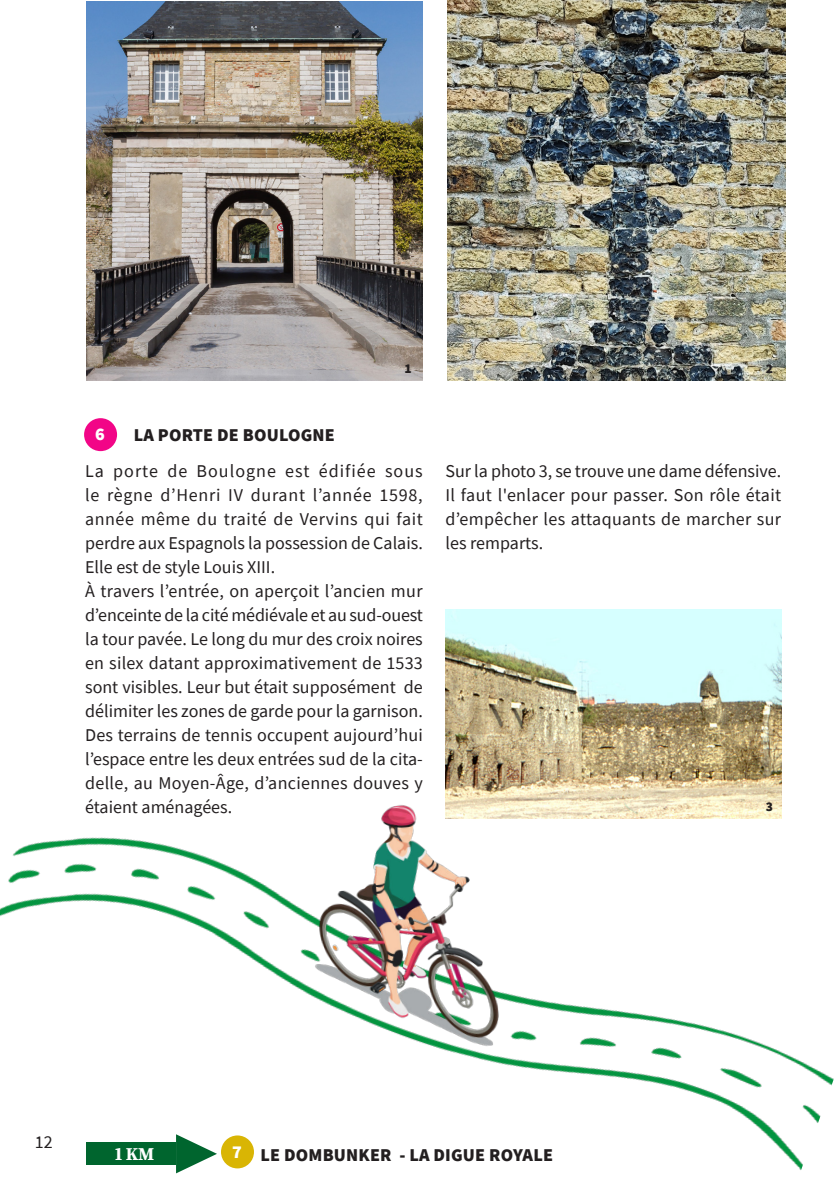
<style>
.page{position:relative;width:840px;height:1191px;background:#fff}
.page>*{position:absolute;margin:0;border:0;box-sizing:border-box;transform-origin:0 0}
.t1{font:18px/24px "Source Sans Pro";color:#231f20}
.t2{font:900 18px "Source Sans Pro";letter-spacing:.01em;color:#231f20}
.t3{font:18px "Source Serif Variable";color:#fff}
.t4{font:900 18px "Source Sans Pro";color:#fff}
.t5{font:900 13.4px "Source Sans Pro";color:#231f20}
</style>
<div class="page">
<img style="left:447px;top:0;width:338px;height:381px">
<img style="left:87px;top:1px;width:335px;height:380px">
<img style="left:0;top:753px;width:834px;height:421px">
<div style="left:84px;top:418px;width:33px;height:33px;background:#f20587;border-radius:50%"></div>
<div style="left:221px;top:1135px;width:33px;height:33px;background:#d9b504;border-radius:50%"></div>
<img style="left:234px;top:761px;width:331px;height:335px">
<img style="left:445px;top:609px;width:335px;height:209px">
<p class="t5" style="left:404px;top:361px;width:9px">1</p>
<p class="t5" style="left:765px;top:361px;width:9px">2</p>
<p class="t4" style="left:95px;top:424px;width:11px">6</p>
<p class="t2" style="left:134px;top:424px;width:202px">LA PORTE DE BOULOGNE</p>
<p class="t1" style="left:85px;top:459px;width:339px">La porte de Boulogne est édifiée sous le règne d’Henri IV durant l’année 1598, année même du traité de Vervins qui fait perdre aux Espagnols la possession de Calais.<br>Elle est de style Louis XIII.<br>À travers l’entrée, on aperçoit l’ancien mur d’enceinte de la cité médiévale et au sud-ouest la tour pavée. Le long du mur des croix noires en silex datant approximativement de 1533 sont visibles. Leur but était supposément de délimiter les zones de garde pour la garnison.<br>Des terrains de tennis occupent aujourd’hui l’espace entre les deux entrées sud de la cita&shy;delle, au Moyen-Âge, d’anciennes douves y étaient aménagées.</p>
<p class="t1" style="left:445px;top:459px;width:337px;text-align:justify">Sur la photo 3, se trouve une dame défensive.<br>Il faut l'enlacer pour passer. Son rôle était d’empêcher les attaquants de marcher sur les remparts.</p>
<p class="t5" style="left:765px;top:798px;width:9px">3</p>
<p class="t1" style="left:35px;top:1130px;width:20px">12</p>
<p class="t3" style="left:115px;top:1143px;width:41px">1 KM</p>
<p class="t4" style="left:232px;top:1141px;width:11px">7</p>
<p class="t2" style="left:260px;top:1144px;width:294px">LE DOMBUNKER - LA DIGUE ROYALE</p>
</div>
